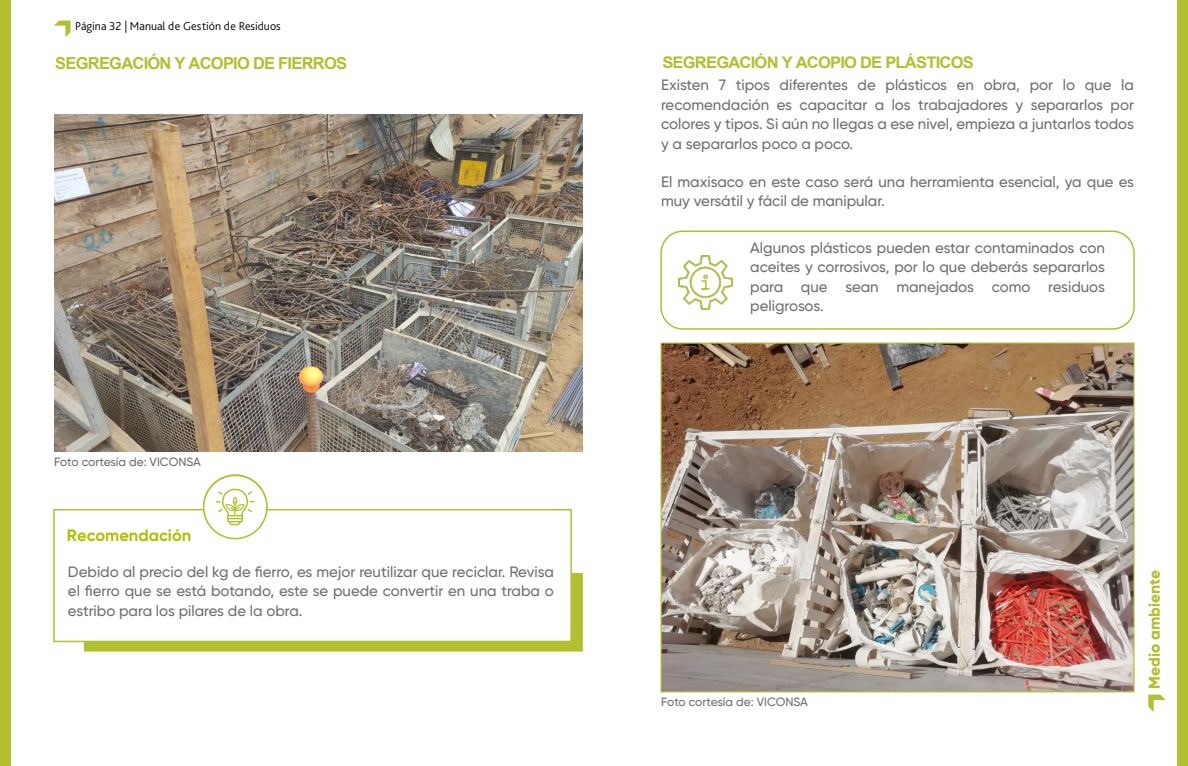
<style>
.page{position:relative;width:1188px;height:766px;background:#fff}
.page>*{position:absolute;margin:0;border:0;box-sizing:border-box;transform-origin:0 0}
.t1{font:700 16.5px "Arial";letter-spacing:-.045em;color:#b2bf30}
.t2{font:700 16.5px "Gilroy";color:#b1bf00}
.t3{font:700 16.05px "Arial";letter-spacing:-.045em;color:#b2bf30}
.t4{font:800 15.6px "Gilroy";color:#b2bf30}
.t5{font:500 15px/19.5px "Gilroy";color:#6e6e6e;text-align:justify}
.t6{font:500 12px "Gilroy";letter-spacing:-.005em;color:#6e6e6e}
.t7{font:300 12px "Bliss Pro";color:#000}
</style>
<div class="page">
<svg style="left:54px;top:21px;width:17px;height:16px"></svg>
<svg style="left:1148px;top:694px;width:18px;height:17px"></svg>
<div style="left:0;top:0;width:11px;height:765px;background:#b2bf30"></div>
<div style="left:1177px;top:0;width:11px;height:765px;background:#b2bf30"></div>
<div style="left:660px;top:230px;width:475px;height:99px;border:2px solid #b2bf30;border-radius:22px"></div>
<img style="left:663px;top:344px;width:470px;height:346px">
<div style="left:53px;top:509px;width:519px;height:133px;border:2px solid #b1bf30"></div>
<svg style="left:84px;top:573px;width:499px;height:78px"></svg>
<img style="left:54px;top:114px;width:529px;height:337px">
<svg style="left:203px;top:474px;width:65px;height:65px"></svg>
<svg style="left:216px;top:487px;width:38px;height:165px"></svg>
<img style="left:679px;top:255px;width:53px;height:54px">
<div style="left:693px;top:270px;width:25px;height:24px;background:#fff;border:2px solid #fff;border-radius:50%"></div>
<svg style="left:701px;top:274px;width:9px;height:16px"></svg>
<p class="t7" style="left:75px;top:22px;width:207px">Página 32 | Manual de Gestión de Residuos</p>
<p class="t1" style="left:55px;top:57px;width:293px">SEGREGACIÓN Y ACOPIO DE FIERROS</p>
<p class="t3" style="left:662px;top:57px;width:313px">SEGREGACIÓN Y ACOPIO DE PLÁSTICOS</p>
<p class="t5" style="left:661px;top:76px;width:474px">Existen 7 tipos diferentes de plásticos en obra, por lo que la recomendación es capacitar a los trabajadores y separarlos por colores y tipos. Si aún no llegas a ese nivel, empieza a juntarlos todos y a separarlos poco a poco.</p>
<p class="t5" style="left:661px;top:173px;width:474px">El maxisaco en este caso será una herramienta esencial, ya que es muy versátil y fácil de manipular.</p>
<p class="t5" style="left:750px;top:239px;width:356px">Algunos plásticos pueden estar contaminados con aceites y corrosivos, por lo que deberás separarlos para que sean manejados como residuos peligrosos.</p>
<p class="t6" style="left:54px;top:457px;width:148px">Foto cortesía de: VICONSA</p>
<p class="t2" style="left:67px;top:528px;width:126px">Recomendación</p>
<p class="t5" style="left:68px;top:563px;width:487px">Debido al precio del kg de fierro, es mejor reutilizar que reciclar. Revisa el fierro que se está botando, este se puede convertir en una traba o estribo para los pilares de la obra.</p>
<p class="t6" style="left:661px;top:696px;width:148px">Foto cortesía de: VICONSA</p>
<p class="t4" style="left:1147px;top:688px;width:120px;rotate:-90deg">Medio ambiente</p>
</div>
